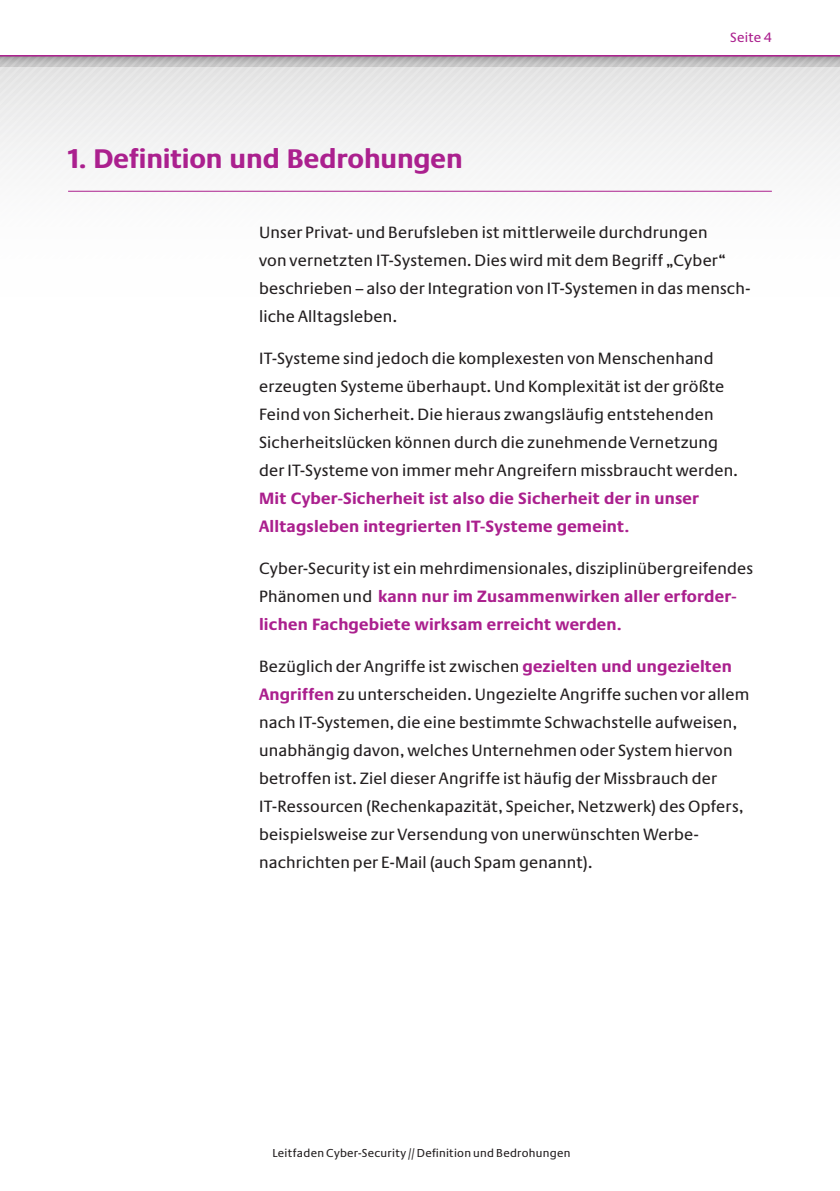
<style>
.page{position:relative;width:840px;height:1191px;background:#fff}
.page>*{position:absolute;margin:0;border:0;box-sizing:border-box;transform-origin:0 0}
.t1{font:700 28px "Neue Praxis";letter-spacing:-.005em;color:#ab208e}
.t2{font:17px/28px "Neue Praxis";letter-spacing:.01em;color:#231f20}
.t3{font:700 17px/28px "Neue Praxis";letter-spacing:.01em;color:#ab208e}
.t4{font:14px "Neue Praxis";letter-spacing:.02em;color:#ab208e}
.t5{font:12px "Neue Praxis";letter-spacing:.025em;color:#231f20}
.s1{font-weight:400;color:#231f20}
.s2{font-weight:700;color:#ab208e}
</style>
<div class="page">
<svg style="left:415px;top:66px;width:9px;height:125px"></svg>
<svg style="left:398px;top:66px;width:9px;height:125px"></svg>
<svg style="left:381px;top:66px;width:9px;height:125px"></svg>
<svg style="left:373px;top:66px;width:8px;height:125px"></svg>
<svg style="left:364px;top:66px;width:9px;height:125px"></svg>
<svg style="left:356px;top:66px;width:8px;height:125px"></svg>
<svg style="left:347px;top:66px;width:9px;height:125px"></svg>
<svg style="left:339px;top:66px;width:8px;height:125px"></svg>
<svg style="left:330px;top:66px;width:9px;height:125px"></svg>
<svg style="left:322px;top:66px;width:8px;height:125px"></svg>
<svg style="left:313px;top:66px;width:9px;height:125px"></svg>
<svg style="left:304px;top:66px;width:9px;height:125px"></svg>
<svg style="left:296px;top:66px;width:8px;height:125px"></svg>
<svg style="left:287px;top:66px;width:9px;height:125px"></svg>
<svg style="left:279px;top:66px;width:8px;height:125px"></svg>
<svg style="left:270px;top:66px;width:9px;height:125px"></svg>
<svg style="left:262px;top:66px;width:8px;height:125px"></svg>
<svg style="left:253px;top:66px;width:9px;height:125px"></svg>
<svg style="left:245px;top:66px;width:8px;height:125px"></svg>
<svg style="left:236px;top:66px;width:9px;height:125px"></svg>
<svg style="left:228px;top:66px;width:8px;height:125px"></svg>
<svg style="left:219px;top:66px;width:9px;height:125px"></svg>
<svg style="left:210px;top:66px;width:9px;height:125px"></svg>
<svg style="left:202px;top:66px;width:8px;height:125px"></svg>
<svg style="left:193px;top:66px;width:9px;height:125px"></svg>
<svg style="left:185px;top:66px;width:8px;height:125px"></svg>
<svg style="left:176px;top:66px;width:9px;height:125px"></svg>
<svg style="left:168px;top:66px;width:8px;height:125px"></svg>
<svg style="left:159px;top:66px;width:9px;height:125px"></svg>
<svg style="left:0;top:66px;width:159px;height:125px"></svg>
<svg style="left:0;top:57px;width:839px;height:9px"></svg>
<hr style="left:0;top:55px;width:839px;height:2px;background:#ab208e">
<hr style="left:68px;top:191px;width:703px;height:1px;background:#ab208e">
<h1 class="t1" style="left:68px;top:142px;width:396px">1. Definition und Bedrohungen</h1>
<p class="t4" style="left:729px;top:29px;width:43px">Seite 4</p>
<p class="t2" style="left:259px;top:218px;width:492px">Unser Privat- und Berufsleben ist mittlerweile durchdrungen<br>von vernetzten IT-Systemen. Dies wird mit dem Begriff „Cyber“ beschrieben – also der Integration von IT-Systemen in das mensch&shy;liche Alltagsleben.</p>
<p class="t2" style="left:259px;top:344px;width:480px">IT-Systeme sind jedoch die komplexesten von Menschenhand erzeugten Systeme überhaupt. Und Komplexität ist der größte Feind von Sicherheit. Die hieraus zwangsläufig entstehenden Sicherheitslücken können durch die zunehmende Vernetzung der IT-Systeme von immer mehr Angreifern missbraucht werden.</p>
<p class="t3" style="left:259px;top:484px;width:441px">Mit Cyber-Sicherheit ist also die Sicherheit der in unser<br>Alltagsleben integrierten IT-Systeme gemeint.</p>
<p class="t3" style="left:259px;top:554px;width:495px"><span class="s1">Cyber-Security ist ein mehrdimensionales, disziplinübergreifendes<br>Phänomen und</span> kann nur im Zusammenwirken aller erforder&shy;lichen Fachgebiete wirksam erreicht werden.</p>
<p class="t2" style="left:259px;top:652px;width:491px">Bezüglich der Angriffe ist zwischen <span class="s2">gezielten und ungezielten Angriffen</span> zu unterscheiden. Ungezielte Angriffe suchen vor allem nach IT-Systemen, die eine bestimmte Schwachstelle aufweisen, unabhängig davon, welches Unternehmen oder System hiervon betroffen ist. Ziel dieser Angriffe ist häufig der Missbrauch der IT-Ressourcen (Rechenkapazität, Speicher, Netzwerk) des Opfers, beispielsweise zur Versendung von unerwünschten Werbe&shy;nachrichten per E-Mail (auch Spam genannt).</p>
<p class="t5" style="left:272px;top:1146px;width:299px">Leitfaden Cyber-Security // Definition und Bedrohungen</p>
</div>
